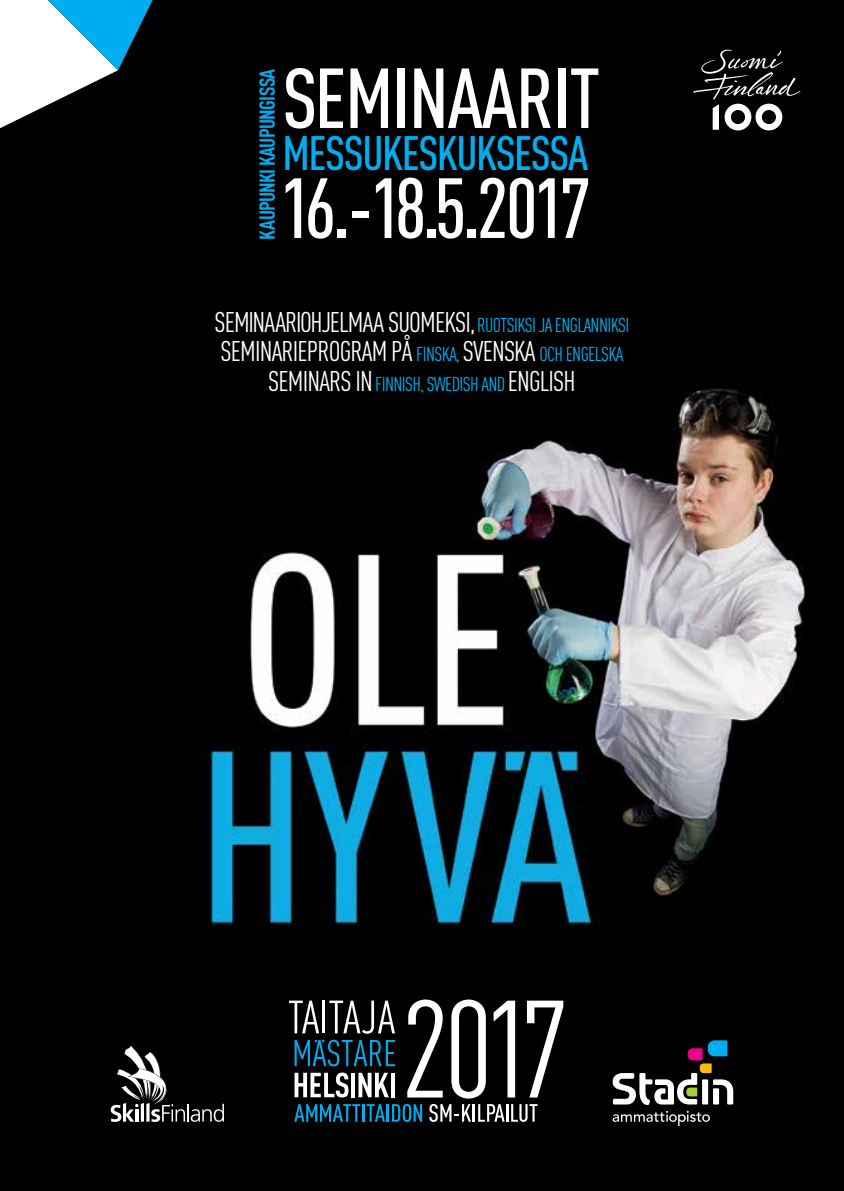
<style>
.page{position:relative;width:844px;height:1191px;background:#fff}
.page>*{position:absolute;margin:0;border:0;box-sizing:border-box;transform-origin:0 0}
.t1{font:500 condensed 83.83px "DINOT";letter-spacing:-.07em;color:#fff}
.t2{font:500 condensed 83.48px "DINOT";letter-spacing:-.015em;color:#fff}
.t3{font:500 condensed 47.6px "DINOT";letter-spacing:-.03em;color:#00aeef}
.t4{font:condensed 28.18px/29.8px "DINOT";letter-spacing:-.03em;color:#fff}
.t5{font:700 condensed 21.35px "DINOT";letter-spacing:-.03em;color:#00aeef}
.t6{font:condensed 19.78px "DINOT";letter-spacing:-.03em;color:#00aeef}
.s1{font-size:19.78px;color:#00aeef}
.s2{font-size:28.18px;color:#fff}
</style>
<div class="page">
<img style="left:0;top:0;width:843px;height:1191px">
<svg style="left:0;top:0;width:153px;height:128px"></svg>
<svg style="left:693px;top:50px;width:107px;height:80px;background:#333"></svg>
<svg style="left:294px;top:1104px;width:91px;height:17px;background:#00455f"></svg>
<hr style="left:386px;top:1104px;width:3px;height:17px;background:#00aeef">
<svg style="left:392px;top:1104px;width:30px;height:18px"></svg>
<svg style="left:429px;top:1104px;width:42px;height:17px"></svg>
<hr style="left:472px;top:1104px;width:3px;height:17px;background:#fff">
<svg style="left:478px;top:1104px;width:59px;height:17px"></svg>
<svg style="left:407px;top:999px;width:35px;height:98px"></svg>
<svg style="left:451px;top:999px;width:34px;height:99px"></svg>
<svg style="left:493px;top:1000px;width:22px;height:97px"></svg>
<svg style="left:527px;top:1000px;width:36px;height:97px"></svg>
<svg style="left:289px;top:1000px;width:30px;height:33px"></svg>
<hr style="left:322px;top:1000px;width:3px;height:33px;background:#fff">
<svg style="left:329px;top:1000px;width:66px;height:33px"></svg>
<svg style="left:294px;top:1072px;width:54px;height:25px"></svg>
<hr style="left:351px;top:1072px;width:4px;height:25px;background:#fff">
<svg style="left:358px;top:1072px;width:31px;height:25px"></svg>
<hr style="left:391px;top:1072px;width:4px;height:25px;background:#fff">
<svg style="left:294px;top:1039px;width:101px;height:27px;background:#003447"></svg>
<svg style="left:612px;top:1040px;width:121px;height:86px"></svg>
<svg style="left:111px;top:1045px;width:113px;height:77px;background:#333"></svg>
<p class="t5" style="left:254px;top:240px;width:173px;rotate:-90deg">KAUPUNKI KAUPUNGISSA</p>
<h2 class="t2" style="left:282px;top:49px;width:319px">SEMINAARIT</h2>
<h3 class="t3" style="left:282px;top:125px;width:307px">MESSUKESKUKSESSA</h3>
<h1 class="t1" style="left:280px;top:158px;width:313px">16.-18.5.2017</h1>
<p class="t4" style="left:214px;top:307px;width:416px">SEMINAARIOHJELMAA SUOMEKSI,<span class="s1">RUOTSIKSI JA ENGLANNIKSI<br></span>SEMINARIEPROGRAM PÅ <span class="s1">FINSKA,</span> SVENSKA <span class="s1">OCH ENGELSKA</span></p>
<p class="t6" style="left:268px;top:373px;width:309px"><span class="s2">SEMINARS IN</span> FINNISH, SWEDISH AND <span class="s2">ENGLISH</span></p>
</div>
